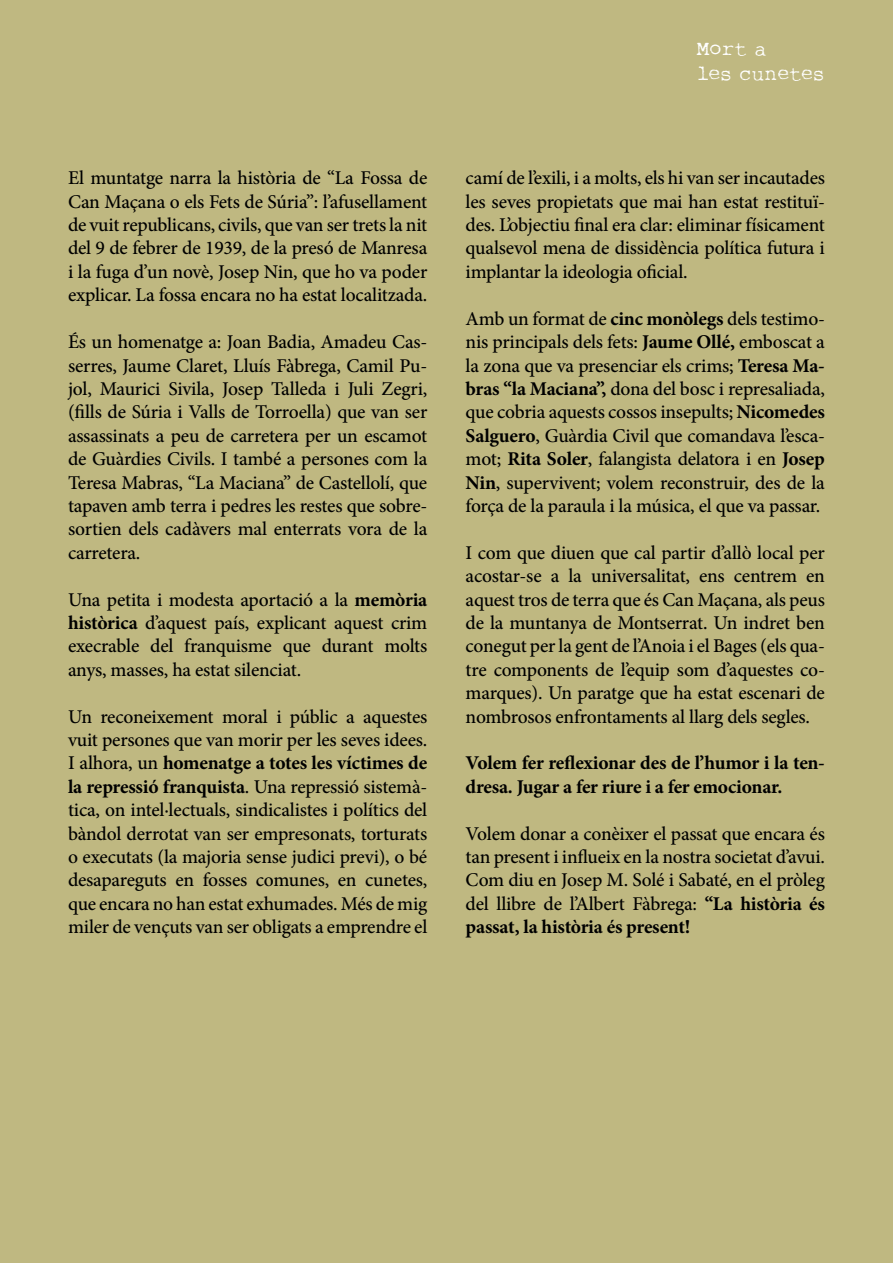
<style>
.page{position:relative;width:893px;height:1263px;background:#bfb881}
.page>*{position:absolute;margin:0;border:0;box-sizing:border-box;transform-origin:0 0}
.t1{font:21px/25.2px "Rough Typewriter";color:#fff}
.t2{font:500 19.5px/23.4px "Minion Pro";letter-spacing:-.01em;color:#000;text-align:justify}
.t3{font:700 19.5px/23.4px "Minion Pro";letter-spacing:-.015em;color:#000}
.s1{font-weight:700}
</style>
<div class="page">
<p class="t2" style="left:68px;top:166px;width:361px">El muntatge narra la història de “La Fossa de Can Maçana o els Fets de Súria”: l’afusellament de vuit republicans, civils, que van ser trets la nit del 9 de febrer de 1939, de la presó de Manresa i la fuga d’un novè, Josep Nin, que ho va poder explicar. La fossa encara no ha estat localitzada.</p>
<p class="t2" style="left:68px;top:330px;width:361px">És un homenatge a: Joan Badia, Amadeu Cas&shy;serres, Jaume Claret, Lluís Fàbrega, Camil Pu&shy;jol, Maurici Sivila, Josep Talleda i Juli Zegri, (fills de Súria i Valls de Torroella) que van ser assassinats a peu de carretera per un escamot de Guàrdies Civils. I també a persones com la Teresa Mabras, “La Maciana” de Castellolí, que tapaven amb terra i pedres les restes que sobre&shy;sortien dels cadàvers mal enterrats vora de la carretera.</p>
<p class="t2" style="left:68px;top:588px;width:361px">Una petita i modesta aportació a la <span class="s1">memòria històrica</span> d’aquest país, explicant aquest crim execrable del franquisme que durant molts anys, masses, ha estat silenciat.</p>
<p class="t2" style="left:68px;top:705px;width:361px">Un reconeixement moral i públic a aquestes vuit persones que van morir per les seves idees.<br>I alhora, un <span class="s1">homenatge a totes les víctimes de la repressió franquista</span>. Una repressió sistemà&shy;tica, on intel·lectuals, sindicalistes i polítics del bàndol derrotat van ser empresonats, torturats o executats (la majoria sense judici previ), o bé desapareguts en fosses comunes, en cunetes, que encara no han estat exhumades. Més de mig miler de vençuts van ser obligats a emprendre el</p>
<p class="t1" style="left:697px;top:37px;width:130px">Mort a<br>les cunetes</p>
<p class="t2" style="left:466px;top:166px;width:361px">camí de l’exili, i a molts, els hi van ser incautades les seves propietats que mai han estat restituï&shy;des. L’objectiu final era clar: eliminar físicament qualsevol mena de dissidència política futura i implantar la ideologia oficial.</p>
<p class="t2" style="left:466px;top:307px;width:361px">Amb un format de <span class="s1">cinc monòlegs</span> dels testimo&shy;nis principals dels fets: <span class="s1">Jaume Ollé,</span> emboscat a la zona que va presenciar els crims; <span class="s1">Teresa Ma&shy;bras “la Maciana”,</span> dona del bosc i represaliada, que cobria aquests cossos insepults; <span class="s1">Nicomedes Salguero</span>, Guàrdia Civil que comandava l’esca&shy;mot; <span class="s1">Rita Soler</span>, falangista delatora i en <span class="s1">Josep Nin</span>, supervivent; volem reconstruir, des de la força de la paraula i la música, el que va passar.</p>
<p class="t2" style="left:466px;top:541px;width:361px">I com que diuen que cal partir d’allò local per acostar-se a la universalitat, ens centrem en aquest tros de terra que és Can Maçana, als peus de la muntanya de Montserrat. Un indret ben conegut per la gent de l’Anoia i el Bages (els qua&shy;tre components de l’equip som d’aquestes co&shy;marques). Un paratge que ha estat escenari de nombrosos enfrontaments al llarg dels segles.</p>
<p class="t3" style="left:466px;top:751px;width:361px">Volem fer reflexionar des de l’humor i la ten&shy;dresa. Jugar a fer riure i a fer emocionar.</p>
<p class="t2" style="left:466px;top:822px;width:361px">Volem donar a conèixer el passat que encara és tan present i influeix en la nostra societat d’avui.<br>Com diu en Josep M. Solé i Sabaté, en el pròleg del llibre de l’Albert Fàbrega: <span class="s1">“La història és passat, la història és present!</span></p>
</div>
